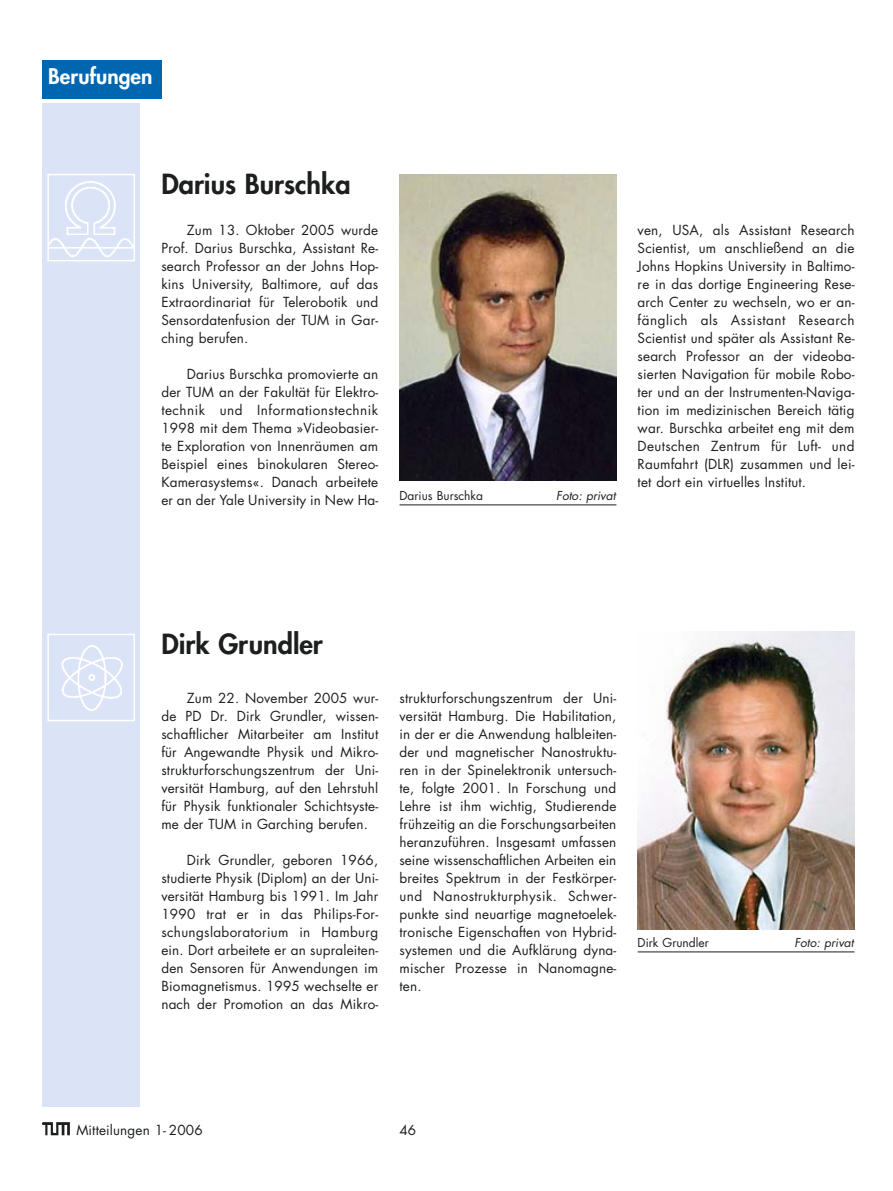
<style>
.page{position:relative;width:893px;height:1191px;background:#fff}
.page>*{position:absolute;margin:0;border:0;box-sizing:border-box;transform-origin:0 0}
.t1{font:800 27px "Futura";color:#1c1e1f}
.t2{font:800 21px "Futura";color:#fff}
.t3{font:13.5px/18px "Futura";letter-spacing:.01em;color:#1c1e1f;text-align:justify}
.t4{font:12px "Futura";color:#1c1e1f}
.t5{font:italic 12px "Futura";color:#1c1e1f}
</style>
<div class="page">
<div style="left:42px;top:61px;width:119px;height:38px;background:#0066af"></div>
<img style="left:42px;top:1122px;width:28px;height:14px">
<hr style="left:638px;top:951px;width:216px;height:1px;background:#1c1e1f">
<img style="left:399px;top:174px;width:217px;height:306px">
<img style="left:638px;top:631px;width:216px;height:298px">
<div style="left:42px;top:103px;width:98px;height:1004px;background:#dbe3f7"></div>
<hr style="left:399px;top:504px;width:217px;height:1px;background:#1c1e1f">
<img style="left:50px;top:181px;width:82px;height:76px">
<div style="left:47px;top:174px;width:88px;height:87px;border:2px solid #fff"></div>
<img style="left:62px;top:645px;width:61px;height:66px">
<div style="left:47px;top:633px;width:88px;height:88px;border:2px solid #fff"></div>
<h2 class="t2" style="left:48px;top:63px;width:106px">Berufungen</h2>
<h1 class="t1" style="left:161px;top:166px;width:191px">Darius Burschka</h1>
<p class="t3" style="left:161px;top:221px;width:218px;text-indent:26px">Zum 13. Oktober 2005 wurde Prof. Darius Burschka, Assistant Re&shy;search Professor an der Johns Hop&shy;kins University, Baltimore, auf das Extraordinariat für Telerobotik und Sensordatenfusion der TUM in Gar&shy;ching berufen.</p>
<p class="t3" style="left:161px;top:365px;width:218px;text-indent:26px">Darius Burschka promovierte an der TUM an der Fakultät für Elektro&shy;technik und Informationstechnik 1998 mit dem Thema »Videobasier&shy;te Exploration von Innenräumen am Beispiel eines binokularen Stereo-Kamerasystems«. Danach arbeitete er an der Yale University in New Ha-</p>
<p class="t4" style="left:399px;top:487px;width:85px">Darius Burschka</p>
<p class="t5" style="left:556px;top:487px;width:63px">Foto: privat</p>
<p class="t3" style="left:638px;top:221px;width:218px">ven, USA, als Assistant Research Scientist, um anschließend an die Johns Hopkins University in Baltimo&shy;re in das dortige Engineering Rese&shy;arch Center zu wechseln, wo er an&shy;fänglich als Assistant Research Scientist und später als Assistant Re&shy;search Professor an der videoba&shy;sierten Navigation für mobile Robo&shy;ter und an der Instrumenten-Naviga&shy;tion im medizinischen Bereich tätig war. Burschka arbeitet eng mit dem Deutschen Zentrum für Luft- und Raumfahrt (DLR) zusammen und lei&shy;tet dort ein virtuelles Institut.</p>
<h1 class="t1" style="left:161px;top:626px;width:163px">Dirk Grundler</h1>
<p class="t3" style="left:161px;top:689px;width:218px;text-indent:26px">Zum 22. November 2005 wur&shy;de PD Dr. Dirk Grundler, wissen&shy;schaftlicher Mitarbeiter am Institut für Angewandte Physik und Mikro&shy;strukturforschungszentrum der Uni&shy;versität Hamburg, auf den Lehrstuhl für Physik funktionaler Schichtsyste&shy;me der TUM in Garching berufen.</p>
<p class="t3" style="left:161px;top:851px;width:218px;text-indent:26px">Dirk Grundler, geboren 1966, studierte Physik (Diplom) an der Uni&shy;versität Hamburg bis 1991. Im Jahr 1990 trat er in das Philips-For&shy;schungslaboratorium in Hamburg ein. Dort arbeitete er an supraleiten&shy;den Sensoren für Anwendungen im Biomagnetismus. 1995 wechselte er nach der Promotion an das Mikro-</p>
<p class="t3" style="left:399px;top:689px;width:218px">strukturforschungszentrum der Uni&shy;versität Hamburg. Die Habilitation, in der er die Anwendung halbleiten&shy;der und magnetischer Nanostruktu&shy;ren in der Spinelektronik untersuch&shy;te, folgte 2001. In Forschung und Lehre ist ihm wichtig, Studierende frühzeitig an die Forschungsarbeiten heranzuführen. Insgesamt umfassen seine wissenschaftlichen Arbeiten ein breites Spektrum in der Festkörper&shy;und Nanostrukturphysik. Schwer&shy;punkte sind neuartige magnetoelek&shy;tronische Eigenschaften von Hybrid&shy;systemen und die Aufklärung dyna&shy;mischer Prozesse in Nanomagne&shy;ten.</p>
<p class="t4" style="left:638px;top:934px;width:73px">Dirk Grundler</p>
<p class="t5" style="left:794px;top:934px;width:63px">Foto: privat</p>
<p class="t3" style="left:76px;top:1121px;width:128px">Mitteilungen 1- 2006</p>
<p class="t3" style="left:399px;top:1121px;width:18px">46</p>
</div>
